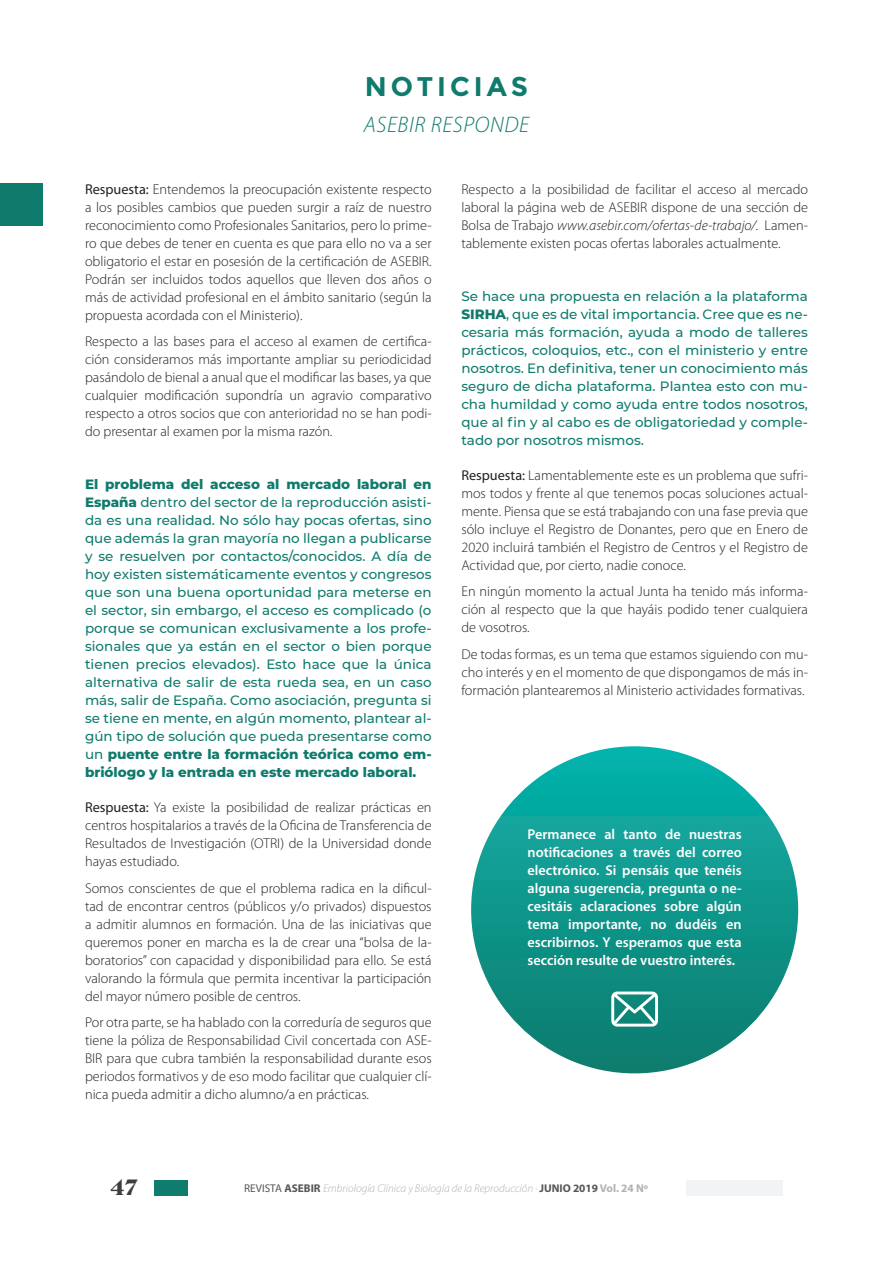
<style>
.page{position:relative;width:893px;height:1263px;background:#fff}
.page>*{position:absolute;margin:0;border:0;box-sizing:border-box;transform-origin:0 0}
.t1{font:700 27px "Montserrat";letter-spacing:.15em;color:#0f7b6d}
.t2{font:italic 300 22.5px "Myriad Pro";letter-spacing:.03em;color:#0f7b6d}
.t3{font:22.5px "Grouch IT Cby BT";color:#3e3e3f}
.t4{font:300 14.25px/18px "Myriad Pro";color:#231f20;text-align:justify}
.t5{font:600 14.25px/18px "Myriad Pro";color:#fff;text-align:justify}
.t6{font:500 13.5px/18px "Montserrat";color:#0f7b6d;text-align:justify}
.t7{font:italic 300 11.25px "Myriad Pro";color:#b0b1b5}
.s1{font-weight:400}
.s2{font-weight:800}
.s3{font-style:italic}
.s4{font-weight:400;font-style:normal;color:#545557}
.s5{font-weight:700;font-style:normal;color:#545557}
.s6{font-weight:700;font-style:normal}
</style>
<div class="page">
<div style="left:154px;top:1180px;width:33px;height:15px;background:#107c6d"></div>
<div style="left:686px;top:1180px;width:96px;height:15px;background:#f2f3f4"></div>
<div style="left:0;top:183px;width:43px;height:42px;background:#0f7b6d"></div>
<div style="left:471px;top:746px;width:327px;height:327px;background:linear-gradient(to bottom,#0ab4ad,#107a6c);border-radius:164px"></div>
<svg style="left:611px;top:991px;width:47px;height:35px"></svg>
<h1 class="t1" style="left:365px;top:71px;width:165px">NOTICIAS</h1>
<h2 class="t2" style="left:364px;top:111px;width:167px">ASEBIR RESPONDE</h2>
<p class="t4" style="left:85px;top:180px;width:348px"><span class="s1">Respuesta:</span> Entendemos la preocupación existente respecto a los posibles cambios que pueden surgir a raíz de nuestro reconocimiento como Profesionales Sanitarios, pero lo prime&shy;ro que debes de tener en cuenta es que para ello no va a ser obligatorio el estar en posesión de la certificación de ASEBIR.<br>Podrán ser incluidos todos aquellos que lleven dos años o más de actividad profesional en el ámbito sanitario (según la propuesta acordada con el Ministerio).</p>
<p class="t4" style="left:85px;top:332px;width:348px">Respecto a las bases para el acceso al examen de certifica&shy;ción consideramos más importante ampliar su periodicidad pasándolo de bienal a anual que el modificar las bases, ya que cualquier modificación supondría un agravio comparativo respecto a otros socios que con anterioridad no se han podi&shy;do presentar al examen por la misma razón.</p>
<p class="t6" style="left:85px;top:475px;width:348px"><span class="s2">El problema del acceso al mercado laboral en España</span> dentro del sector de la reproducción asisti&shy;da es una realidad. No sólo hay pocas ofertas, sino que además la gran mayoría no llegan a publicarse y se resuelven por contactos/conocidos. A día de hoy existen sistemáticamente eventos y congresos que son una buena oportunidad para meterse en el sector, sin embargo, el acceso es complicado (o porque se comunican exclusivamente a los profe&shy;sionales que ya están en el sector o bien porque tienen precios elevados). Esto hace que la única alternativa de salir de esta rueda sea, en un caso más, salir de España. Como asociación, pregunta si se tiene en mente, en algún momento, plantear al&shy;gún tipo de solución que pueda presentarse como un <span class="s2">puente entre la formación teórica como em&shy;briólogo y la entrada en este mercado laboral.</span></p>
<p class="t4" style="left:85px;top:798px;width:348px"><span class="s1">Respuesta:</span> Ya existe la posibilidad de realizar prácticas en centros hospitalarios a través de la Oficina de Transferencia de Resultados de Investigación (OTRI) de la Universidad donde hayas estudiado.</p>
<p class="t4" style="left:85px;top:879px;width:348px">Somos conscientes de que el problema radica en la dificul&shy;tad de encontrar centros (públicos y/o privados) dispuestos a admitir alumnos en formación. Una de las iniciativas que queremos poner en marcha es la de crear una “bolsa de la&shy;boratorios” con capacidad y disponibilidad para ello. Se está valorando la fórmula que permita incentivar la participación del mayor número posible de centros.</p>
<p class="t4" style="left:85px;top:1013px;width:348px">Por otra parte, se ha hablado con la correduría de seguros que tiene la póliza de Responsabilidad Civil concertada con ASE-BIR para que cubra también la responsabilidad durante esos periodos formativos y de eso modo facilitar que cualquier clí&shy;nica pueda admitir a dicho alumno/a en prácticas.</p>
<p class="t4" style="left:461px;top:180px;width:348px">Respecto a la posibilidad de facilitar el acceso al mercado laboral la página web de ASEBIR dispone de una sección de Bolsa de Trabajo <span class="s3">www.asebir.com/ofertas-de-trabajo/.</span> Lamen&shy;tablemente existen pocas ofertas laborales actualmente.</p>
<p class="t6" style="left:461px;top:286px;width:348px">Se hace una propuesta en relación a la plataforma <span class="s2">SIRHA</span>, que es de vital importancia. Cree que es ne&shy;cesaria más formación, ayuda a modo de talleres prácticos, coloquios, etc., con el ministerio y entre nosotros. En definitiva, tener un conocimiento más seguro de dicha plataforma. Plantea esto con mu&shy;cha humildad y como ayuda entre todos nosotros, que al fin y al cabo es de obligatoriedad y comple&shy;tado por nosotros mismos.</p>
<p class="t4" style="left:461px;top:466px;width:348px"><span class="s1">Respuesta:</span> Lamentablemente este es un problema que sufri&shy;mos todos y frente al que tenemos pocas soluciones actual&shy;mente. Piensa que se está trabajando con una fase previa que sólo incluye el Registro de Donantes, pero que en Enero de 2020 incluirá también el Registro de Centros y el Registro de Actividad que, por cierto, nadie conoce.</p>
<p class="t4" style="left:461px;top:582px;width:348px">En ningún momento la actual Junta ha tenido más informa&shy;ción al respecto que la que hayáis podido tener cualquiera de vosotros.</p>
<p class="t4" style="left:461px;top:645px;width:348px">De todas formas, es un tema que estamos siguiendo con mu&shy;cho interés y en el momento de que dispongamos de más in&shy;formación plantearemos al Ministerio actividades formativas.</p>
<p class="t5" style="left:528px;top:824px;width:216px">Permanece al tanto de nuestras notificaciones a través del correo electrónico. Si pensáis que tenéis alguna sugerencia, pregunta o ne&shy;cesitáis aclaraciones sobre algún tema importante, no dudéis en escribirnos. Y esperamos que esta sección resulte de vuestro interés.</p>
<h2 class="t3" style="left:110px;top:1173px;width:28px">47</h2>
<p class="t7" style="left:244px;top:1181px;width:405px"><span class="s4">REVISTA</span> <span class="s5">ASEBIR</span> Embriología Clínica y Biología de la Reproducción · <span class="s5">JUNIO 2019</span> <span class="s6">Vol. 24 Nº</span></p>
</div>
